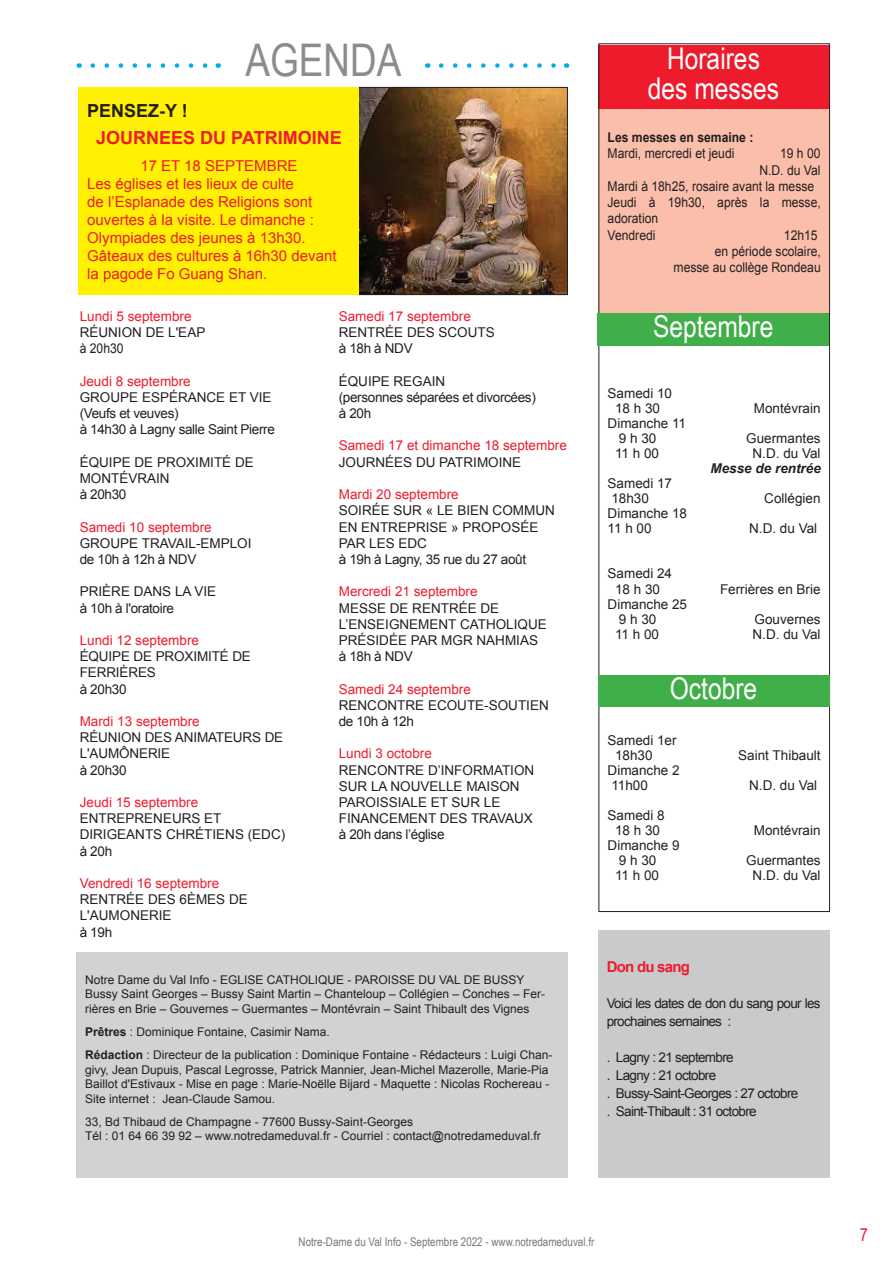
<style>
.page{position:relative;width:893px;height:1263px;background:#fff}
.page>*{position:absolute;margin:0;border:0;box-sizing:border-box;transform-origin:0 0}
.t1{font:45px "Arial Narrow";color:#8a8c8f}
.t2{font:30px/30px "Arial Narrow";color:#fff;text-align:center}
.t3{font:700 18px "Arial";color:#ee1b2d}
.t4{font:700 18px "Arial";color:#231f20}
.t5{font:18px "Arial Narrow";color:#ee1b2d}
.t6{font:15px/18px "Arial";color:#ee1b2d}
.t7{font:700 15px "Arial";letter-spacing:-.05em;color:#ee1b2d}
.t8{font:13.5px/16.2px "Arial";color:#231f20}
.t9{font:13.5px "Arial";color:#ee1b2d}
.t10{font:13.5px/16.2px "Arial";color:#231f20;text-align:right;scale:.9 1}
.t11{font:13.5px/16.2px "Arial";letter-spacing:-.025em;color:#231f20}
.t12{font:13.5px/18px "Arial";letter-spacing:-.05em;color:#231f20}
.t13{font:700 13.5px "Arial";color:#231f20;scale:.9 1}
.t14{font:italic 700 13.5px "Arial";color:#231f20}
.t15{font:12px/14.4px "Arial";color:#231f20}
.t16{font:12px "Arial Narrow";color:#76787b}
.s1{font-weight:700}
</style>
<div class="page">
<svg style="left:93px;top:63px;width:115px;height:5px"></svg>
<svg style="left:441px;top:63px;width:115px;height:5px"></svg>
<div style="left:77px;top:952px;width:491px;height:226px;background:#d1d2d4"></div>
<img style="left:360px;top:89px;width:206px;height:204px">
<div style="left:358px;top:87px;width:210px;height:208px;border:1px solid #231f20"></div>
<div style="left:598px;top:101px;width:231px;height:212px;background:#fabeab"></div>
<div style="left:598px;top:45px;width:231px;height:64px;background:#ee1b2d"></div>
<div style="left:599px;top:44px;width:231px;height:868px;border:1px solid #231f20"></div>
<div style="left:598px;top:313px;width:231px;height:32px;background:#40ae49"></div>
<div style="left:598px;top:675px;width:231px;height:31px;background:#40ae49"></div>
<div style="left:79px;top:87px;width:280px;height:208px;background:#fff101"></div>
<div style="left:598px;top:930px;width:231px;height:248px;background:#c9cacc"></div>
<h1 class="t1" style="left:246px;top:27px;width:157px">AGENDA</h1>
<h3 class="t4" style="left:87px;top:98px;width:102px">Pensez-y !</h3>
<h3 class="t3" style="left:96px;top:125px;width:63px">JOURNEES</h3>
<h3 class="t3" style="left:200px;top:125px;width:129px">DU PATRIMOINE</h3>
<p class="t6" style="left:87px;top:156px;width:251px;text-indent:53px">17 ET 18 SEPtemBRE<br>Les églises et les lieux de culte<br>de l’Esplanade des Religions sont ouvertes à la visite. Le dimanche :<br>Olympiades des jeunes à 13h30.<br>Gâteaux des cultures à 16h30 devant la pagode Fo Guang Shan.</p>
<p class="t9" style="left:80px;top:307px;width:113px">Lundi 5 septembre</p>
<p class="t8" style="left:80px;top:324px;width:127px">Réunion de l'EAP à 20h30</p>
<p class="t9" style="left:80px;top:372px;width:113px">Jeudi 8 septembre</p>
<p class="t11" style="left:80px;top:389px;width:197px">GROU PE ESPérance et vie (Veufs et veuves)<br>à 14h30 à Lagny salle Saint Pierre</p>
<p class="t8" style="left:80px;top:454px;width:176px">équipe de proximité de montévrain<br>à 20h30</p>
<p class="t9" style="left:80px;top:518px;width:134px">Samedi 10 septembre</p>
<p class="t8" style="left:80px;top:535px;width:173px">GRoupe travail-emploi de 10h à 12h à NDV</p>
<p class="t8" style="left:80px;top:584px;width:138px">prière dans la vie à 10h à l'oratoire</p>
<p class="t9" style="left:80px;top:631px;width:121px">Lundi 12 septembre</p>
<p class="t8" style="left:80px;top:648px;width:173px">équipe de proximité de ferrières<br>à 20h30</p>
<p class="t9" style="left:80px;top:712px;width:122px">Mardi 13 septembre</p>
<p class="t8" style="left:80px;top:729px;width:205px">Réunion des animateurs de l'aumônerie<br>à 20h30</p>
<p class="t9" style="left:80px;top:793px;width:120px">Jeudi 15 septembre</p>
<p class="t8" style="left:80px;top:810px;width:207px">entrepreneurs et dirigeants chrétiens (edc) à 20h</p>
<p class="t9" style="left:80px;top:874px;width:141px">Vendredi 16 septembre</p>
<p class="t8" style="left:80px;top:891px;width:159px">rentrée des 6èmes DE<br>L'aumonerie<br>à 19h</p>
<p class="t9" style="left:339px;top:307px;width:134px">Samedi 17 septembre</p>
<p class="t8" style="left:339px;top:324px;width:155px">rentrée des scouts à 18h à NDV</p>
<p class="t11" style="left:339px;top:373px;width:199px">équipe regain<br>(personnes séparées et divorcées) à 20h</p>
<p class="t9" style="left:339px;top:437px;width:230px">Samedi 17 et dimanche 18 septembre</p>
<p class="t8" style="left:339px;top:454px;width:184px">journées du patrimoine</p>
<p class="t9" style="left:339px;top:485px;width:122px">Mardi 20 septembre</p>
<p class="t8" style="left:339px;top:503px;width:218px">Soirée sur « le Bien commun en entreprise » proposée<br>par</p>
<p class="t11" style="left:339px;top:535px;width:189px;text-indent:31px">les EDC<br>à 19h à Lagny, 35 rue du 27 août</p>
<p class="t9" style="left:339px;top:583px;width:140px">Mercredi 21 septembre</p>
<p class="t8" style="left:339px;top:600px;width:210px">Messe de rentrée de l’enseignement catholique présidée par</p>
<p class="t8" style="left:441px;top:632px;width:12px">Mgr</p>
<p class="t8" style="left:477px;top:632px;width:54px">Nahmias</p>
<p class="t8" style="left:339px;top:648px;width:56px">à 18h à NDV</p>
<p class="t9" style="left:339px;top:680px;width:134px">Samedi 24 septembre</p>
<p class="t8" style="left:339px;top:697px;width:212px">Rencontre Ecoute-Soutien de 10h à 12h</p>
<p class="t9" style="left:339px;top:745px;width:95px">Lundi 3 octobre</p>
<p class="t8" style="left:339px;top:762px;width:197px">Rencontre d’information sur la nouvelle maison<br>par</p>
<p class="t8" style="left:339px;top:794px;width:196px;text-indent:27px">oissiale et sur le financement des travaux à 20h dans l’église</p>
<p class="t15" style="left:85px;top:972px;width:462px;text-indent:262px">- PAROI SSE DU VAL DE BUSSY<br>Bussy Saint Georges – Bussy Saint Martin – Chanteloup – Collégien – Conches – Fer&shy;rières en Brie – Gouvernes – Guermantes – Montévrain – Saint Thibault des Vignes</p>
<p class="t15" style="left:85px;top:1020px;width:469px;line-height:23.4px"><span class="s1">Prêtres</span> : Dominique Fontaine, Casimir Nama.<br><span class="s1">Rédaction</span> : Directeur de la publication : Dominique Fontaine - Rédacteurs : Luigi Chan-</p>
<p class="t15" style="left:85px;top:1062px;width:466px;text-align:justify">givy, Jean Dupuis, Pascal Legrosse, Patrick Mannier, Jean-Michel Mazerolle, Marie-Pia Baillot d'Estivaux - Mise en page : Marie-Noëlle Bijard - Maquette : N icolas Rochereau - Site internet : Jean-Claude Samou.</p>
<p class="t15" style="left:85px;top:1115px;width:457px">33, Bd Thibaud de Champagne - 77600 Bussy-Saint-Georges<br>Tél : 01 64 66 39 92 – www.notredameduval.fr - Courriel : contact@notredameduval.fr</p>
<p class="t15" style="left:85px;top:972px;width:207px">Notre Dame du Val I nfo - EGLISE CATHO</p>
<p class="t15" style="left:308px;top:972px;width:15px">LIQUE</p>
<h2 class="t2" style="left:648px;top:43px;width:133px">Horaires des messes</h2>
<p class="t13" style="left:608px;top:129px;width:164px">Les messes en semaine :</p>
<p class="t10" style="left:608px;top:146px;width:143px">Mardi, mercredi et jeudi</p>
<p class="t10" style="left:780px;top:146px;width:47px">19 h 00</p>
<p class="t10" style="left:759px;top:162px;width:70px">N .D. du Val</p>
<p class="t10" style="left:608px;top:178px;width:231px">Mardi à 18h25, rosaire avant la messe</p>
<p class="t10" style="left:608px;top:194px;width:238px">Jeudi à 19h30, après la messe,</p>
<p class="t10" style="left:608px;top:211px;width:58px">adoration</p>
<p class="t10" style="left:608px;top:227px;width:55px">Vendredi</p>
<p class="t10" style="left:674px;top:227px;width:165px">12h15<br>en période scolaire,<br>messe au collège Rondeau</p>
<h2 class="t2" style="left:653px;top:310px;width:122px">Septembre</h2>
<p class="t8" style="left:608px;top:386px;width:66px;line-height:15px;text-align:center">Samedi 10<br>18 h 30</p>
<p class="t8" style="left:619px;top:416px;width:69px;line-height:15px;text-indent:-11px">Dimanche 11<br>9 h 30</p>
<p class="t8" style="left:754px;top:400px;width:68px">Montévrain</p>
<p class="t8" style="left:746px;top:430px;width:76px">Guermantes</p>
<p class="t8" style="left:615px;top:445px;width:46px">11 h 00</p>
<p class="t8" style="left:753px;top:445px;width:70px">N .D. du Val</p>
<p class="t14" style="left:710px;top:459px;width:112px">Messe de rentrée</p>
<p class="t8" style="left:608px;top:476px;width:66px;line-height:15px">Samedi 17<br>18h30</p>
<p class="t8" style="left:705px;top:490px;width:36px">C</p>
<p class="t8" style="left:774px;top:490px;width:48px">ollégien</p>
<p class="t8" style="left:608px;top:506px;width:81px;line-height:15px">Dimanche 18<br>11 h 00</p>
<p class="t8" style="left:608px;top:565px;width:66px;text-align:center">Samedi 24<br>18 h 30</p>
<p class="t8" style="left:619px;top:597px;width:70px;line-height:15px;text-indent:-11px">Dimanche 25<br>9 h 30</p>
<p class="t8" style="left:749px;top:520px;width:69px">N .D. du Val</p>
<p class="t8" style="left:720px;top:581px;width:102px">Ferrières en Brie</p>
<p class="t8" style="left:754px;top:611px;width:68px">Gouvernes</p>
<p class="t8" style="left:615px;top:626px;width:46px">11 h 00</p>
<p class="t8" style="left:753px;top:626px;width:70px">N .D. du Val</p>
<h2 class="t2" style="left:670px;top:672px;width:89px">Octobre</h2>
<p class="t8" style="left:615px;top:733px;width:63px;line-height:15px;text-indent:-8px">Samedi 1er<br>18h30</p>
<p class="t8" style="left:608px;top:763px;width:74px;line-height:15px">Dimanche 2<br>11h00</p>
<p class="t8" style="left:608px;top:808px;width:59px;line-height:15px;text-align:center">Samedi 8<br>18 h 30</p>
<p class="t8" style="left:619px;top:838px;width:62px;line-height:15px;text-indent:-11px">Dimanche 9<br>9 h 30</p>
<p class="t8" style="left:738px;top:748px;width:84px">Saint Thibault</p>
<p class="t8" style="left:749px;top:778px;width:69px">N .D. du Val</p>
<p class="t8" style="left:754px;top:823px;width:68px">Montévrain</p>
<p class="t8" style="left:746px;top:853px;width:76px">Guermantes</p>
<p class="t8" style="left:615px;top:868px;width:46px">11 h 00</p>
<p class="t8" style="left:753px;top:868px;width:70px">N .D. du Val</p>
<p class="t7" style="left:607px;top:957px;width:85px">Don du sang</p>
<p class="t12" style="left:607px;top:994px;width:215px">Voici les dates de don du sang pour les prochaines semaines :</p>
<p class="t12" style="left:607px;top:1048px;width:193px">. Lagny : 21 septembre<br>. Lagny : 21 octobre<br>. Bussy-Saint-Georges : 27 octobre . Saint-Thibault : 31 octobre</p>
<p class="t16" style="left:299px;top:1233px;width:297px">Notre-Dame du Val Info - Septembre 2022 - www.notredameduval.fr</p>
<h3 class="t5" style="left:860px;top:1221px;width:10px">7</h3>
</div>
